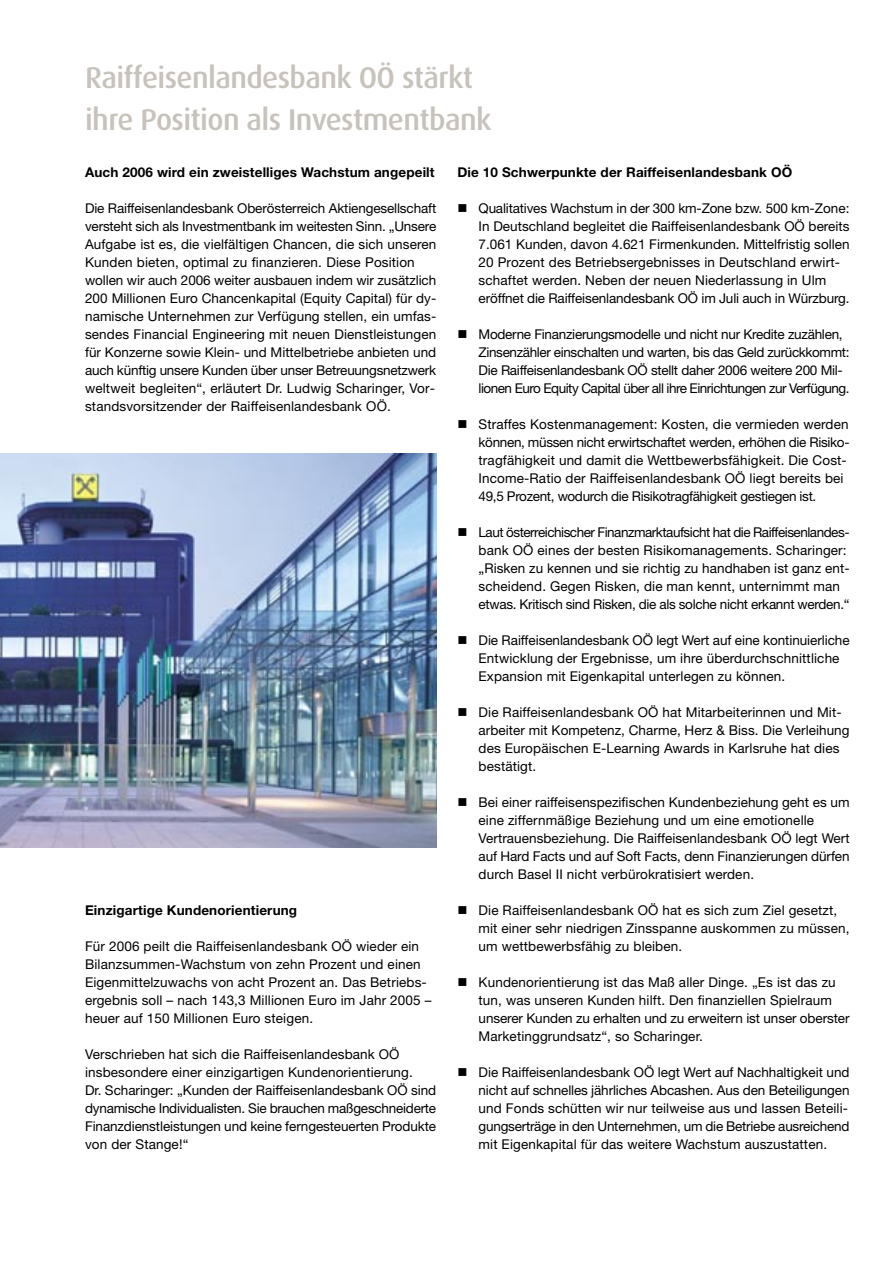
<style>
.page{position:relative;width:881px;height:1263px;background:#fff}
.page>*{position:absolute;margin:0;border:0;box-sizing:border-box;transform-origin:0 0}
.t1{font:500 30px/42px "Dax";letter-spacing:-.02em;color:#c7c2bc}
.t2{font:13.5px/18px "Helvetica Neue";letter-spacing:.005em;color:#000}
.t3{font:13.5px/18px "Helvetica Neue";letter-spacing:-.025em;color:#000}
.t4{font:700 13.5px "Helvetica Neue";letter-spacing:.01em;color:#000}
</style>
<div class="page">
<img style="left:0;top:454px;width:436px;height:393px">
<h1 class="t1" style="left:85px;top:59px;width:408px">Raiffeisenlandesbank OÖ stärkt ihre Position als Investmentbank</h1>
<p class="t4" style="left:85px;top:167px;width:351px">Auch 2006 wird ein zweistelliges Wachstum angepeilt</p>
<p class="t2" style="left:85px;top:200px;width:353px">Die Raiffeisenlandesbank Oberösterreich Aktiengesellschaft versteht sich als Investmentbank im weitesten Sinn. „Unsere Aufgabe ist es, die vielfältigen Chancen, die sich unseren Kunden bieten, optimal zu finanzieren. Diese Position wollen wir auch 2006 weiter ausbauen indem wir zusätzlich 200 Millionen Euro Chancenkapital (Equity Capital) für dy&shy;namische Unternehmen zur Verfügung stellen, ein umfas&shy;sendes Financial Engineering mit neuen Dienstleistungen für Konzerne sowie Klein- und Mittelbetriebe anbieten und auch künftig unsere Kunden über unser Betreuungsnetzwerk weltweit begleiten“, erläutert Dr. Ludwig Scharinger, Vor&shy;standsvorsitzender der Raiffeisenlandesbank OÖ.</p>
<p class="t4" style="left:457px;top:167px;width:336px">Die 10 Schwerpunkte der Raiffeisenlandesbank OÖ</p>
<p class="t2" style="left:478px;top:200px;width:372px">Qualitatives Wachstum in der 300 km-Zone bzw. 500 km-Zone:<br>In Deutschland begleitet die Raiffeisenlandesbank OÖ bereits 7.061 Kunden, davon 4.621 Firmenkunden. Mittelfristig sollen 20 Prozent des Betriebsergebnisses in Deutschland erwirt&shy;schaftet werden. Neben der neuen Niederlassung in Ulm eröffnet die Raiffeisenlandesbank OÖ im Juli auch in Würzburg.</p>
<p class="t3" style="left:478px;top:326px;width:372px">Moderne Finanzierungsmodelle und nicht nur Kredite zuzählen, Zinsenzähler einschalten und warten, bis das Geld zurückkommt:<br>Die Raiffeisenlandesbank OÖ stellt daher 2006 weitere 200 Mil&shy;lionen Euro Equity Capital über all ihre Einrichtungen zur Verfügung.</p>
<p class="t2" style="left:478px;top:416px;width:372px">Straffes Kostenmanagement: Kosten, die vermieden werden können, müssen nicht erwirtschaftet werden, erhöhen die Risiko&shy;tragfähigkeit und damit die Wettbewerbsfähigkeit. Die Cost-Income-Ratio der Raiffeisenlandesbank OÖ liegt bereits bei 49,5 Prozent, wodurch die Risikotragfähigkeit gestiegen ist.</p>
<p class="t2" style="left:478px;top:524px;width:372px">Laut österreichischer Finanzmarktaufsicht hat die Raiffeisenlandes&shy;bank OÖ eines der besten Risikomanagements. Scharinger: „Risken zu kennen und sie richtig zu handhaben ist ganz ent&shy;scheidend. Gegen Risken, die man kennt, unternimmt man etwas. Kritisch sind Risken, die als solche nicht erkannt werden.“</p>
<p class="t2" style="left:478px;top:632px;width:372px">Die Raiffeisenlandesbank OÖ legt Wert auf eine kontinuierliche<br>Entwicklung der Ergebnisse, um ihre überdurchschnittliche<br>Expansion mit Eigenkapital unterlegen zu können.</p>
<p class="t2" style="left:478px;top:704px;width:372px">Die Raiffeisenlandesbank OÖ hat Mitarbeiterinnen und Mit&shy;arbeiter mit Kompetenz, Charme, Herz &amp; Biss. Die Verleihung des Europäischen E-Learning Awards in Karlsruhe hat dies bestätigt.</p>
<p class="t2" style="left:478px;top:794px;width:372px">Bei einer raiffeisenspezifischen Kundenbeziehung geht es um eine ziffernmäßige Beziehung und um eine emotionelle Vertrauensbeziehung. Die Raiffeisenlandesbank OÖ legt Wert auf Hard Facts und auf Soft Facts, denn Finanzierungen dürfen durch Basel II nicht verbürokratisiert werden.</p>
<p class="t2" style="left:478px;top:902px;width:372px">Die Raiffeisenlandesbank OÖ hat es sich zum Ziel gesetzt, mit einer sehr niedrigen Zinsspanne auskommen zu müssen, um wettbewerbsfähig zu bleiben.</p>
<p class="t2" style="left:478px;top:974px;width:372px">Kundenorientierung ist das Maß aller Dinge. „Es ist das zu tun, was unseren Kunden hilft. Den finanziellen Spielraum unserer Kunden zu erhalten und zu erweitern ist unser oberster Marketinggrundsatz“, so Scharinger.</p>
<p class="t2" style="left:478px;top:1064px;width:372px;text-align:justify">Die Raiffeisenlandesbank OÖ legt Wert auf Nachhaltigkeit und nicht auf schnelles jährliches Abcashen. Aus den Beteiligungen und Fonds schütten wir nur teilweise aus und lassen Beteili&shy;gungserträge in den Unternehmen, um die Betriebe ausreichend mit Eigenkapital für das weitere Wachstum auszustatten.</p>
<p class="t4" style="left:85px;top:905px;width:214px">Einzigartige Kundenorientierung</p>
<p class="t2" style="left:85px;top:938px;width:348px">Für 2006 peilt die Raiffeisenlandesbank OÖ wieder ein Bilanzsummen-Wachstum von zehn Prozent und einen Eigenmittelzuwachs von acht Prozent an. Das Betriebs&shy;ergebnis soll – nach 143,3 Millionen Euro im Jahr 2005 – heuer auf 150 Millionen Euro steigen.</p>
<p class="t2" style="left:85px;top:1046px;width:352px">Verschrieben hat sich die Raiffeisenlandesbank OÖ insbesondere einer einzigartigen Kundenorientierung.<br>Dr. Scharinger: „Kunden der Raiffeisenlandesbank OÖ sind dynamische Individualisten. Sie brauchen maßgeschneiderte Finanzdienstleistungen und keine ferngesteuerten Produkte von der Stange!“</p>
</div>
